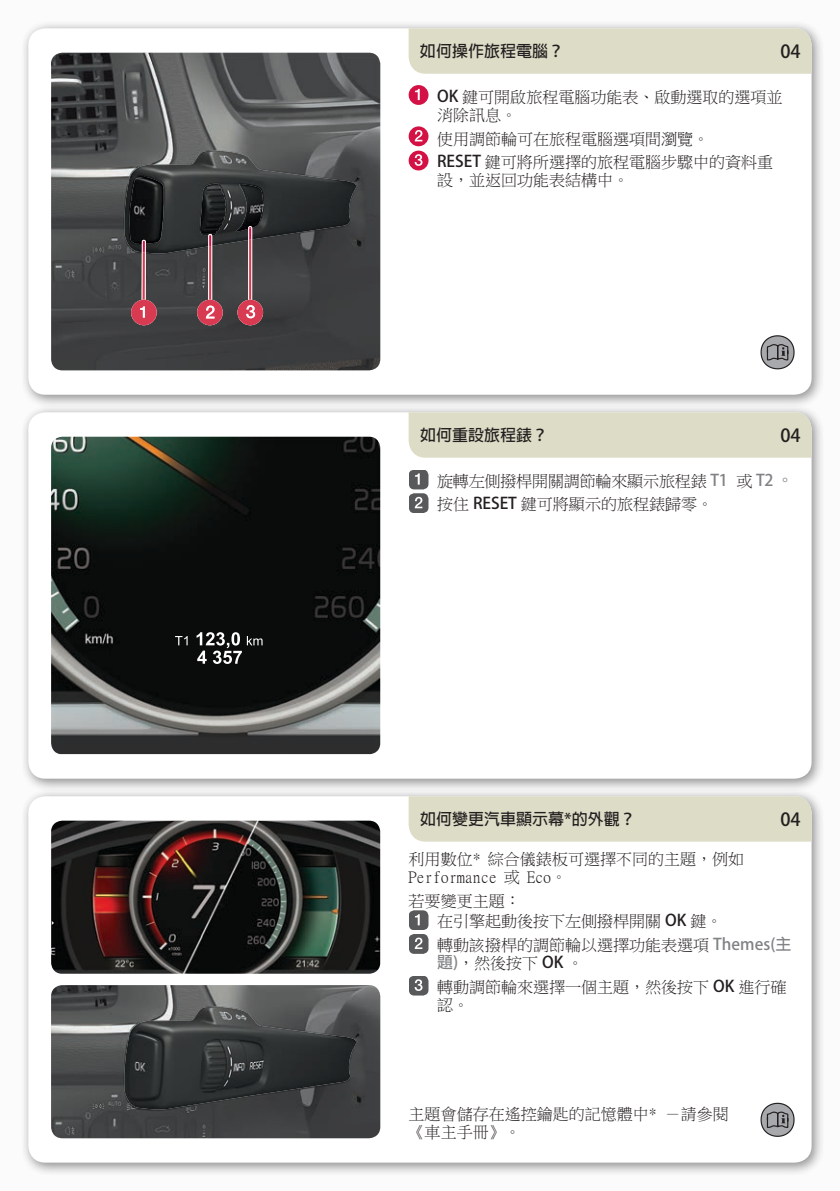
<style>
.page{position:relative;width:840px;height:1191px;background:#fff}
.page>*{position:absolute;margin:0;border:0;box-sizing:border-box;transform-origin:0 0}
.t1{font:700 18px "Adobe Fan Heiti Std";color:#231f20}
.t2{font:16px/18px "Ming Li U";color:#231f20}
.t3{font:700 16px "Adobe Fan Heiti Std";color:#231f20}
.s1{font-family:"Adobe Fan Heiti Std";font-weight:700}
.s2{font-family:"Adobe Fan Heiti Std";font-weight:700;color:#808285}
</style>
<div class="page">
<div style="left:0;top:0;width:839px;height:1191px;background:#fbfbfc"></div>
<div style="left:20px;top:20px;width:804px;height:389px;background:#231f20;opacity:.5"></div>
<div style="left:28px;top:28px;width:783px;height:367px;background:#fff;border-radius:17px"></div>
<div style="left:20px;top:404px;width:804px;height:389px;background:#231f20;opacity:.5"></div>
<div style="left:28px;top:412px;width:783px;height:366px;background:#fff;border-radius:17px"></div>
<div style="left:20px;top:788px;width:804px;height:388px;background:#231f20;opacity:.5"></div>
<div style="left:28px;top:796px;width:783px;height:366px;background:#fff;border-radius:17px"></div>
<img style="left:51px;top:53px;width:329px;height:317px">
<svg style="left:131px;top:252px;width:26px;height:73px;background:#7d4d55"></svg>
<svg style="left:197px;top:246px;width:25px;height:79px;background:#7d5158"></svg>
<svg style="left:237px;top:239px;width:26px;height:86px;background:#785057"></svg>
<img style="left:129px;top:177px;width:35px;height:67px">
<svg style="left:142px;top:240px;width:4px;height:4px"></svg>
<img style="left:199px;top:183px;width:27px;height:53px">
<img style="left:235px;top:184px;width:28px;height:48px">
<svg style="left:248px;top:226px;width:4px;height:3px"></svg>
<div style="left:408px;top:28px;width:403px;height:46px;background:#dddcc6"></div>
<div style="left:408px;top:412px;width:403px;height:46px;background:#dddcc6"></div>
<img style="left:51px;top:437px;width:329px;height:317px">
<svg style="left:175px;top:636px;width:12px;height:9px"></svg>
<svg style="left:196px;top:632px;width:66px;height:32px;background:#454747"></svg>
<img style="left:51px;top:985px;width:329px;height:153px">
<img style="left:51px;top:820px;width:329px;height:153px">
<div style="left:408px;top:796px;width:403px;height:45px;background:#dddcc6"></div>
<div style="left:408px;top:85px;width:20px;height:20px;background:#d41145;border-radius:50%"></div>
<svg style="left:415px;top:89px;width:4px;height:11px"></svg>
<svg style="left:408px;top:126px;width:20px;height:20px"></svg>
<svg style="left:414px;top:130px;width:8px;height:11px"></svg>
<div style="left:408px;top:151px;width:20px;height:19px;background:#d41145;border-radius:50%"></div>
<svg style="left:414px;top:154px;width:8px;height:12px"></svg>
<svg style="left:760px;top:335px;width:34px;height:34px"></svg>
<svg style="left:409px;top:470px;width:19px;height:43px"></svg>
<svg style="left:409px;top:910px;width:19px;height:44px"></svg>
<svg style="left:409px;top:976px;width:19px;height:19px"></svg>
<svg style="left:760px;top:1102px;width:34px;height:34px"></svg>
<p class="t3" style="left:420px;top:42px;width:145px">如何操作旅程電腦？</p>
<p class="t2" style="left:437px;top:88px;width:347px"><span class="s1">OK</span> 鍵可開啟旅程電腦功能表、啟動選取的選項並消除訊息。</p>
<p class="t2" style="left:437px;top:127px;width:337px;line-height:23.6px">使用調節輪可在旅程電腦選項間瀏覽。<br><span class="s1">RESET</span> 鍵可將所選擇的旅程電腦步驟中的資料重</p>
<p class="t2" style="left:437px;top:172px;width:193px">設，並返回功能表結構中。</p>
<p class="t1" style="left:780px;top:41px;width:22px">04</p>
<p class="t3" style="left:420px;top:426px;width:129px">如何重設旅程錶？</p>
<p class="t1" style="left:780px;top:425px;width:22px">04</p>
<p class="t2" style="left:437px;top:469px;width:357px;line-height:23.6px">旋轉左側撥桿開關調節輪來顯示旅程錶 <span class="s2">T1</span> 或 <span class="s2">T2 。</span>按住 <span class="s1">RESET</span> 鍵可將顯示的旅程錶歸零。</p>
<p class="t3" style="left:420px;top:810px;width:217px">如何變更汽車顯示幕*的外觀？</p>
<p class="t1" style="left:780px;top:809px;width:22px">04</p>
<p class="t2" style="left:408px;top:850px;width:337px">利用數位* 綜合儀錶板可選擇不同的主題，例如<br>Performance 或 Eco。</p>
<p class="t2" style="left:437px;top:890px;width:287px;line-height:20.8px;text-indent:-28px">若要變更主題：<br>在引擎起動後按下左側撥桿開關 <span class="s1">OK</span> 鍵。</p>
<p class="t2" style="left:437px;top:936px;width:356px">轉動該撥桿的調節輪以選擇功能表選項 <span class="s2">Themes(主題)</span>，然後按下 <span class="s1">OK</span> 。</p>
<p class="t2" style="left:437px;top:978px;width:351px">轉動調節輪來選擇一個主題，然後按下 <span class="s1">OK</span> 進行確認。</p>
<p class="t2" style="left:408px;top:1104px;width:321px">主題會儲存在遙控鑰匙的記憶體中* －請參閱《車主手冊》。</p>
</div>
